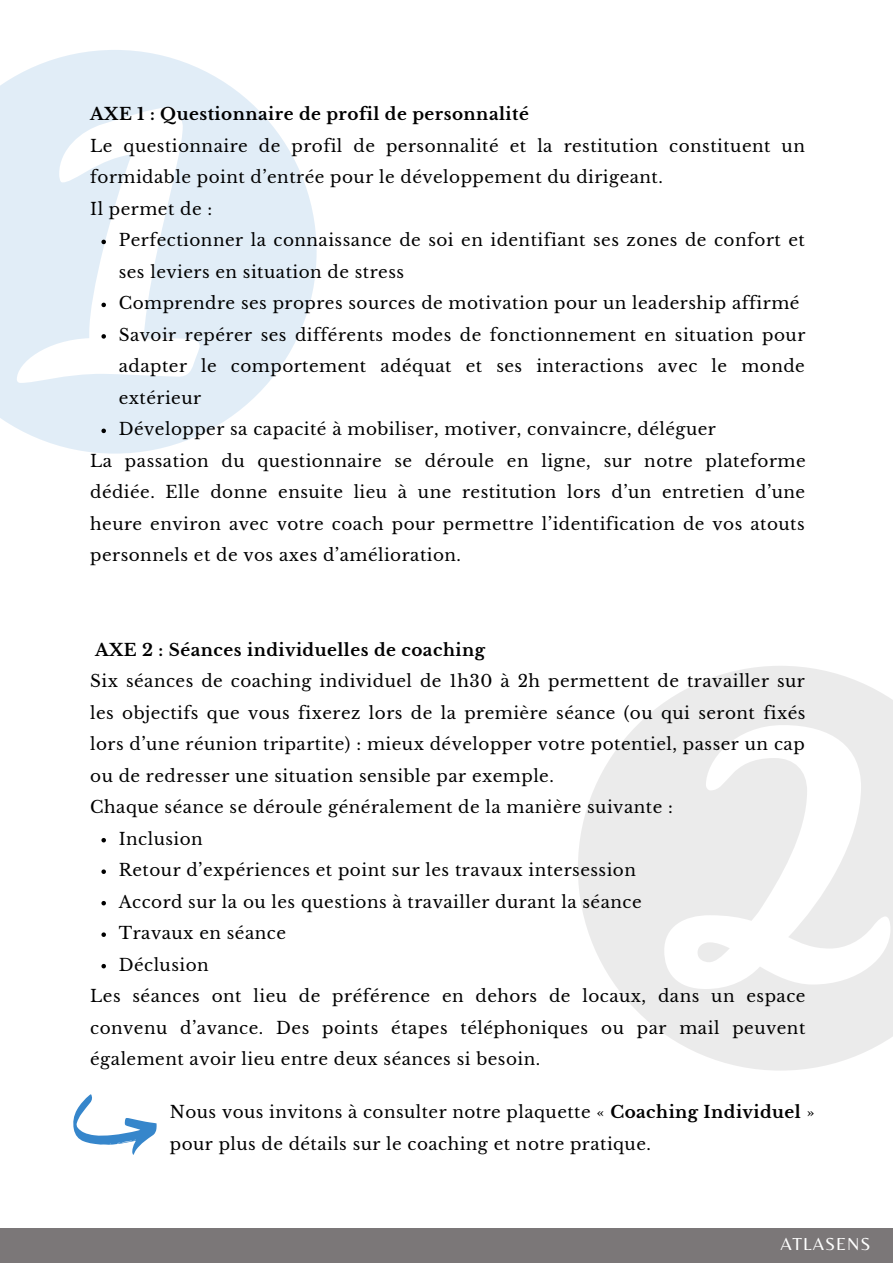
<style>
.page{position:relative;width:893px;height:1264px;background:#fff}
.page>*{position:absolute;margin:0;border:0;box-sizing:border-box;transform-origin:0 0}
.t1{font:18px "Belleza";letter-spacing:.05em;color:#fff}
.t2{font:16.8px/31.5px "Libre Baskerville";letter-spacing:.03em;color:#000}
.t3{font:700 16.8px "Libre Baskerville";letter-spacing:.03em;color:#000}
.s1{font-weight:700}
</style>
<div class="page">
<svg style="left:0;top:50px;width:316px;height:403px;fill:#e1edf7"></svg>
<div style="left:0;top:1227px;width:892px;height:35px;background:#7b7778"></div>
<svg style="left:578px;top:666px;width:314px;height:404px;fill:#ebebeb"></svg>
<svg style="left:101px;top:240px;width:5px;height:4px"></svg>
<svg style="left:101px;top:303px;width:5px;height:4px"></svg>
<svg style="left:101px;top:334px;width:5px;height:4px"></svg>
<svg style="left:101px;top:428px;width:5px;height:5px"></svg>
<svg style="left:101px;top:838px;width:5px;height:4px"></svg>
<svg style="left:101px;top:869px;width:5px;height:5px"></svg>
<svg style="left:101px;top:901px;width:5px;height:4px"></svg>
<svg style="left:101px;top:932px;width:5px;height:4px"></svg>
<svg style="left:101px;top:963px;width:5px;height:5px"></svg>
<svg style="left:73px;top:1094px;width:84px;height:60px"></svg>
<p class="t3" style="left:90px;top:104px;width:440px">AXE 1 : Questionnaire de profil de personnalité</p>
<p class="t2" style="left:90px;top:130px;width:716px">Le questionnaire de profil de personnalité et la restitution constituent un formidable point d’entrée pour le développement du dirigeant.<br>Il permet de :</p>
<p class="t2" style="left:119px;top:225px;width:688px">Perfectionner la connaissance de soi en identifiant ses zones de confort et ses leviers en situation de stress<br>Comprendre ses propres sources de motivation pour un leadership affirmé Savoir repérer ses différents modes de fonctionnement en situation pour adapter le comportement adéquat et ses interactions avec le monde extérieur<br>Développer sa capacité à mobiliser, motiver, convaincre, déléguer</p>
<p class="t2" style="left:90px;top:445px;width:717px;text-align:justify">La passation du questionnaire se déroule en ligne, sur notre plateforme dédiée. Elle donne ensuite lieu à une restitution lors d’un entretien d’une heure environ avec votre coach pour permettre l’identification de vos atouts personnels et de vos axes d’amélioration.</p>
<p class="t3" style="left:95px;top:639px;width:391px">AXE 2 : Séances individuelles de coaching</p>
<p class="t2" style="left:90px;top:665px;width:716px">Six séances de coaching individuel de 1h30 à 2h permettent de travailler sur les objectifs que vous fixerez lors de la première séance (ou qui seront fixés lors d’une réunion tripartite) : mieux développer votre potentiel, passer un cap ou de redresser une situation sensible par exemple.<br>Chaque séance se déroule généralement de la manière suivante :</p>
<p class="t2" style="left:119px;top:823px;width:524px">Inclusion<br>Retour d’expériences et point sur les travaux intersession<br>Accord sur la ou les questions à travailler durant la séance<br>Travaux en séance<br>Déclusion</p>
<p class="t2" style="left:90px;top:980px;width:716px;text-align:justify">Les séances ont lieu de préférence en dehors de locaux, dans un espace convenu d’avance. Des points étapes téléphoniques ou par mail peuvent également avoir lieu entre deux séances si besoin.</p>
<p class="t2" style="left:170px;top:1096px;width:646px">Nous vous invitons à consulter notre plaquette « <span class="s1">Coaching Individuel</span> » pour plus de détails sur le coaching et notre pratique.</p>
<p class="t1" style="left:780px;top:1233px;width:91px">ATLASENS</p>
</div>
